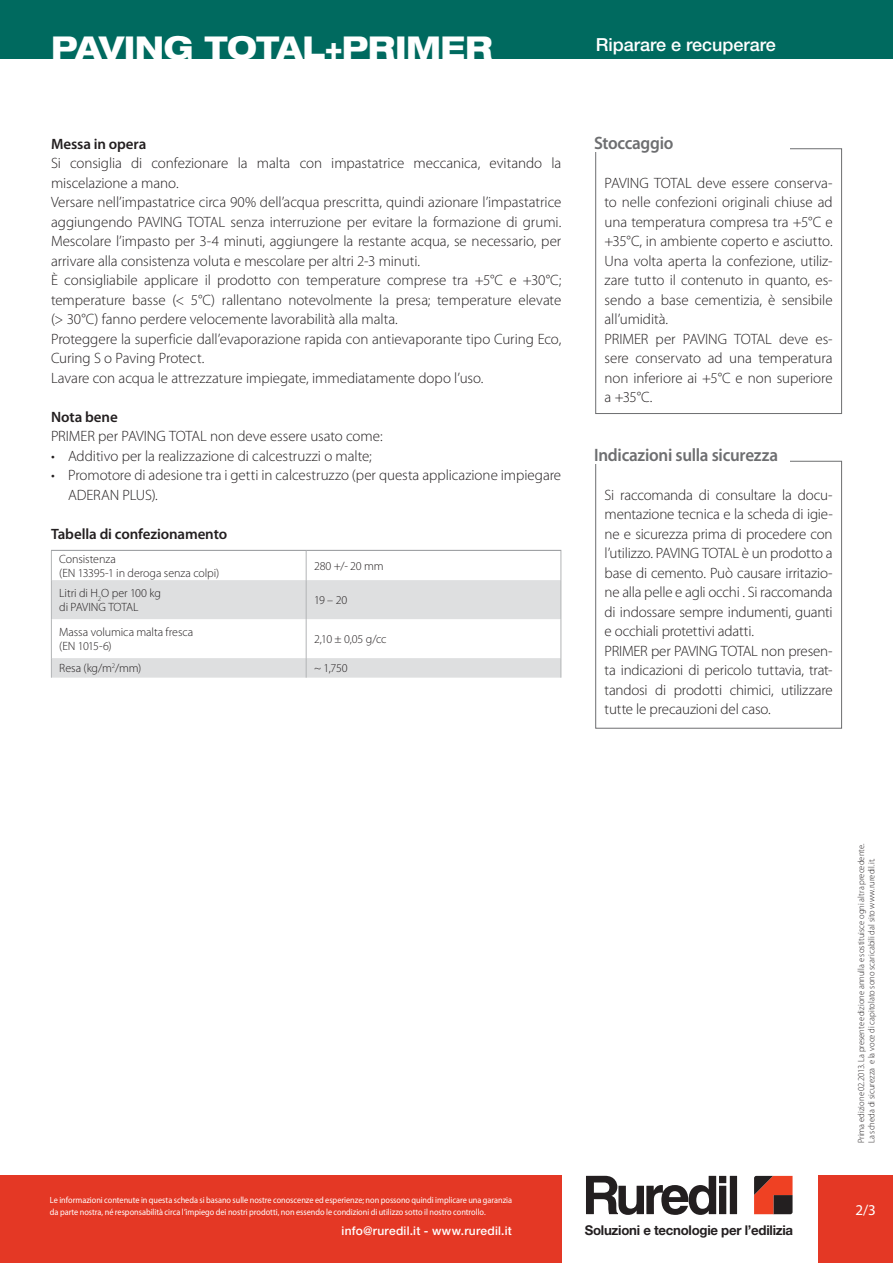
<style>
.page{position:relative;width:893px;height:1263px;background:#fff}
.page>*{position:absolute;margin:0;border:0;box-sizing:border-box;transform-origin:0 0}
.t1{font:800 expanded 31.5px "Helvetica Neue LT Std";letter-spacing:-.015em;color:#fff;scale:.95 1}
.t2{font:600 18px "Myriad Pro";letter-spacing:-.015em;color:#6d6e70;scale:.95 1}
.t3{font:500 18px "Helvetica Neue LT Std";color:#fff}
.t4{font:300 15px/19.5px "Myriad Pro";letter-spacing:-.005em;color:#231f20}
.t5{font:600 15px "Myriad Pro";letter-spacing:-.01em;color:#231f20}
.t6{font:15px "Myriad Pro";color:#fff}
.t7{font:700 13.5px "Helvetica Neue LT Std";letter-spacing:-.02em;color:#231f20}
.t8{font:300 12px/13.5px "Myriad Pro";letter-spacing:-.01em;color:#231f20}
.t9{font:500 12px "Helvetica Neue LT Std";letter-spacing:.02em;color:#fff}
.t10{font:9px/12px "Myriad Pro";letter-spacing:-.005em;color:#fff;scale:.92 1}
.t11{font:300 9px/10.5px "Myriad Pro";letter-spacing:.005em;color:#231f20;scale:.95 1}
</style>
<div class="page">
<div style="left:0;top:1176px;width:561px;height:87px;background:#e43825"></div>
<div style="left:819px;top:1176px;width:74px;height:87px;background:#e43825"></div>
<div style="left:719px;top:1176px;width:7px;height:7px;background:#231f20"></div>
<div style="left:719px;top:1186px;width:7px;height:28px;background:#231f20"></div>
<div style="left:730px;top:1176px;width:7px;height:38px;background:#231f20"></div>
<svg style="left:586px;top:1176px;width:130px;height:39px"></svg>
<svg style="left:754px;top:1176px;width:38px;height:38px"></svg>
<div style="left:0;top:0;width:893px;height:59px;background:#006a5f"></div>
<div style="left:595px;top:148px;width:247px;height:266px;border:1px solid #6d6e70"></div>
<div style="left:595px;top:461px;width:247px;height:268px;border:1px solid #6d6e70"></div>
<div style="left:594px;top:127px;width:196px;height:24px;background:#fff"></div>
<div style="left:594px;top:439px;width:196px;height:25px;background:#fff"></div>
<svg style="left:52px;top:580px;width:509px;height:98px;fill:#dedfe0"></svg>
<svg style="left:51px;top:551px;width:1px;height:29px"></svg>
<svg style="left:306px;top:551px;width:1px;height:29px"></svg>
<svg style="left:561px;top:551px;width:1px;height:29px"></svg>
<hr style="left:51px;top:580px;width:1px;height:39px;background:#b2b4b6">
<hr style="left:306px;top:580px;width:1px;height:39px;background:#b2b4b6">
<hr style="left:561px;top:580px;width:1px;height:39px;background:#b2b4b6">
<hr style="left:51px;top:619px;width:1px;height:39px;background:#b2b4b6">
<hr style="left:306px;top:619px;width:1px;height:39px;background:#b2b4b6">
<hr style="left:561px;top:619px;width:1px;height:39px;background:#b2b4b6">
<svg style="left:51px;top:658px;width:1px;height:20px"></svg>
<svg style="left:306px;top:658px;width:1px;height:20px"></svg>
<svg style="left:561px;top:658px;width:1px;height:20px"></svg>
<hr style="left:51px;top:550px;width:255px;height:1px;background:#939598">
<hr style="left:306px;top:550px;width:255px;height:1px;background:#939598">
<h1 class="t1" style="left:51px;top:30px;width:466px">PAVING TOTAL+PRIMER</h1>
<p class="t3" style="left:596px;top:34px;width:182px">Riparare e recuperare</p>
<p class="t5" style="left:51px;top:138px;width:97px">Messa in opera</p>
<p class="t4" style="left:51px;top:155px;width:512px">Si consiglia di confezionare la malta con impastatrice meccanica, evitando la miscelazione a mano.<br>Versare nell’impastatrice circa 90% dell’acqua prescritta, quindi azionare l’impastatrice aggiungendo PAVING TOTAL senza interruzione per evitare la formazione di grumi.<br>Mescolare l’impasto per 3-4 minuti, aggiungere la restante acqua, se necessario, per arrivare alla consistenza voluta e mescolare per altri 2-3 minuti.<br>È consigliabile applicare il prodotto con temperature comprese tra +5°C e +30°C; temperature basse (&lt; 5°C) rallentano notevolmente la presa; temperature elevate (&gt; 30°C) fanno perdere velocemente lavorabilità alla malta.<br>Proteggere la superficie dall’evaporazione rapida con antievaporante tipo Curing Eco, Curing S o Paving Protect.<br>Lavare con acqua le attrezzature impiegate, immediatamente dopo l’uso.</p>
<p class="t5" style="left:51px;top:411px;width:68px">Nota bene</p>
<p class="t4" style="left:51px;top:428px;width:333px">PRIMER per PAVING TOTAL non deve essere usato come:</p>
<p class="t4" style="left:51px;top:447px;width:322px">• Additivo per la realizzazione di calcestruzzi o malte;</p>
<p class="t4" style="left:68px;top:467px;width:495px;text-indent:-17px">• Promotore di adesione tra i getti in calcestruzzo (per questa applicazione impiegare<br>ADERAN PLUS).</p>
<p class="t5" style="left:51px;top:528px;width:178px">Tabella di confezionamento</p>
<p class="t8" style="left:59px;top:554px;width:162px">Consistenza<br>(EN 13395-1 in deroga senza colpi)</p>
<p class="t8" style="left:314px;top:560px;width:71px">280 +/- 20 mm</p>
<p class="t8" style="left:59px;top:588px;width:103px">Litri di H<sub>2</sub>O per 100 kg di PAVING TOTAL</p>
<p class="t8" style="left:314px;top:595px;width:35px">19 – 20</p>
<p class="t8" style="left:59px;top:627px;width:135px">Massa volumica malta fresca (EN 1015-6)</p>
<p class="t8" style="left:314px;top:634px;width:74px">2,10 ± 0,05 g/cc</p>
<p class="t8" style="left:59px;top:663px;width:84px">Resa (kg/m<sup>2</sup>/mm)</p>
<p class="t8" style="left:314px;top:663px;width:35px">~ 1,750</p>
<p class="t2" style="left:594px;top:136px;width:85px">Stoccaggio</p>
<p class="t4" style="left:605px;top:174px;width:230px">PAVING TOTAL deve essere conserva&shy;to nelle confezioni originali chiuse ad una temperatura compresa tra +5°C e +35°C, in ambiente coperto e asciutto.<br>Una volta aperta la confezione, utiliz&shy;zare tutto il contenuto in quanto, es&shy;sendo a base cementizia, è sensibile all’umidità.<br>PRIMER per PAVING TOTAL deve es&shy;sere conservato ad una temperatura non inferiore ai +5°C e non superiore a +35°C.</p>
<p class="t2" style="left:594px;top:448px;width:195px">Indicazioni sulla sicurezza</p>
<p class="t4" style="left:605px;top:486px;width:230px">Si raccomanda di consultare la docu&shy;mentazione tecnica e la scheda di igie&shy;ne e sicurezza prima di procedere con l’utilizzo. PAVING TOTAL è un prodotto a base di cemento. Può causare irritazio&shy;ne alla pelle e agli occhi . Si raccomanda di indossare sempre indumenti, guanti e occhiali protettivi adatti.<br>PRIMER per PAVING TOTAL non presen&shy;ta indicazioni di pericolo tuttavia, trat&shy;tandosi di prodotti chimici, utilizzare tutte le precauzioni del caso.</p>
<p class="t10" style="left:50px;top:1194px;width:504px">Le informazioni contenute in questa scheda si basano sulle nostre conoscenze ed esperienze; non possono quindi implicare una garanzia da parte nostra, né responsabilità circa l’impiego dei nostri prodotti, non essendo le condizioni di utilizzo sotto il nostro controllo.</p>
<p class="t9" style="left:342px;top:1224px;width:172px">info@ruredil.it - www.ruredil.it</p>
<p class="t7" style="left:585px;top:1225px;width:210px">Soluzioni e tecnologie per l’edilizia</p>
<p class="t11" style="left:857px;top:1143px;width:317px;rotate:-90deg">Prima edizione 02.2013. La presente edizione annulla e sostituisce ogni altra precedente.<br>La scheda di sicurezza e la voce di capitolato sono scaricabili dal sito www.ruredil.it.</p>
<p class="t6" style="left:856px;top:1204px;width:22px">2/3</p>
</div>
